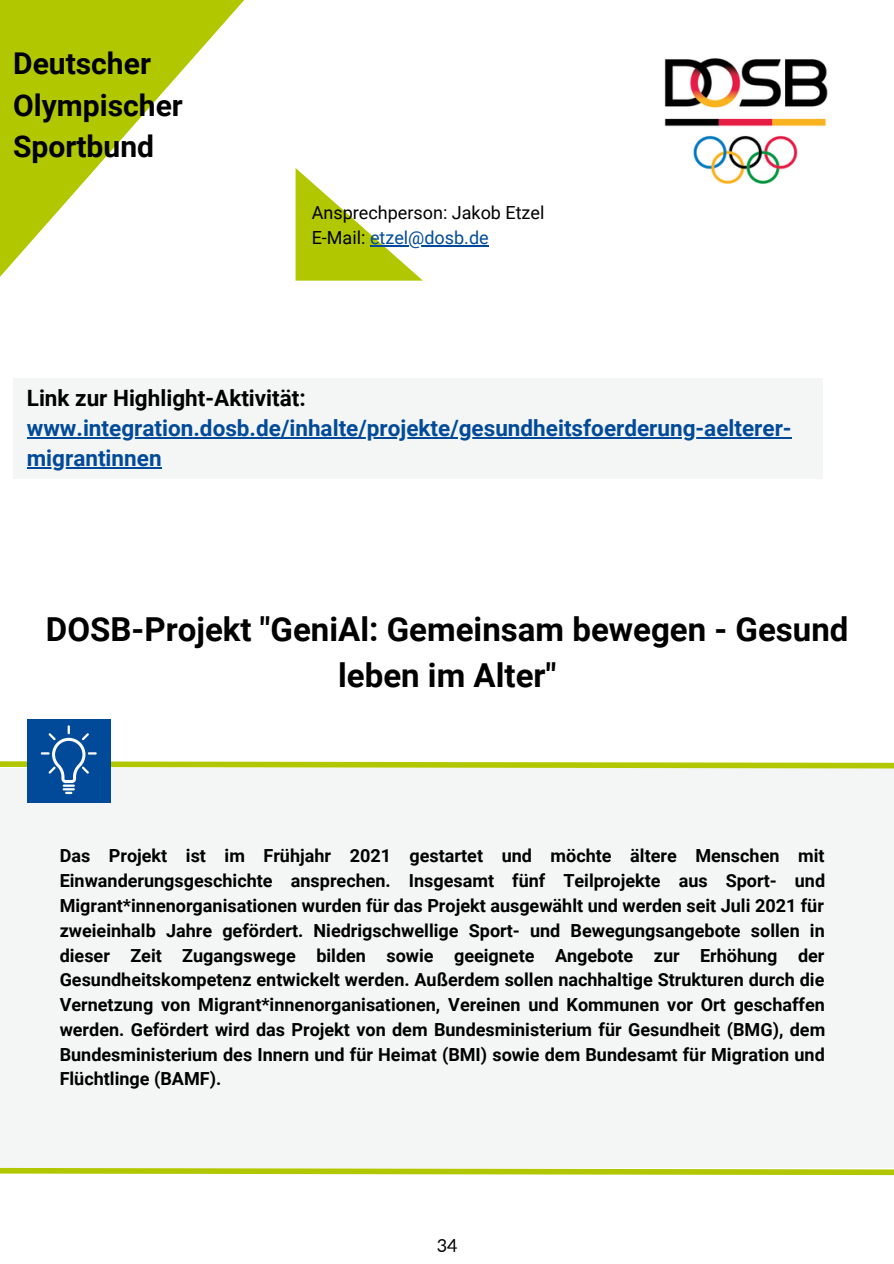
<style>
.page{position:relative;width:894px;height:1264px;background:#fff}
.page>*{position:absolute;margin:0;border:0;box-sizing:border-box;transform-origin:0 0}
.t1{font:700 33px/46.2px "Roboto";color:#000;text-align:center}
.t2{font:700 30px/41.7px "Roboto";color:#000}
.t3{font:700 22.5px/30.5px "Roboto";color:#004a99}
.t4{font:700 22.5px "Roboto";color:#000}
.t5{font:700 18px/24.8px "Roboto";color:#000;text-align:justify}
.t6{font:18px "Roboto";color:#000}
.t7{font:18px "Roboto";color:#004a99}
.t8{font:18px "Lato";color:#000}
.s1{color:#000}
</style>
<div class="page">
<div style="left:0;top:768px;width:893px;height:400px;background:#f4f5f5"></div>
<svg style="left:0;top:1167px;width:893px;height:9px"></svg>
<svg style="left:0;top:0;width:244px;height:277px;fill:#b1c800"></svg>
<svg style="left:295px;top:168px;width:128px;height:113px"></svg>
<hr style="left:370px;top:245px;width:118px;height:1px;background:#004a99">
<div style="left:27px;top:719px;width:83px;height:83px;background:#004a99"></div>
<svg style="left:0;top:725px;width:893px;height:69px"></svg>
<div style="left:13px;top:378px;width:809px;height:101px;background:#f4f5f5"></div>
<img style="left:664px;top:58px;width:164px;height:126px">
<hr style="left:27px;top:437px;width:764px;height:1px;background:#004a99">
<hr style="left:27px;top:467px;width:134px;height:1px;background:#004a99">
<p class="t2" style="left:13px;top:43px;width:171px">Deutscher<br>Olympischer<br>Sportbund</p>
<p class="t6" style="left:311px;top:203px;width:234px">Ansprechperson: Jakob Etzel</p>
<p class="t7" style="left:311px;top:227px;width:178px"><span class="s1">E-Mail:</span> etzel@dosb.de</p>
<p class="t4" style="left:27px;top:384px;width:280px">Link zur Highlight-Aktivität:</p>
<p class="t3" style="left:27px;top:413px;width:766px">www.integration.dosb.de/inhalte/projekte/gesundheitsfoerderung-aelterer&shy;migrantinnen</p>
<p class="t1" style="left:46px;top:606px;width:804px">DOSB-Projekt "GeniAl: Gemeinsam bewegen - Gesund leben im Alter"</p>
<p class="t5" style="left:60px;top:843px;width:766px">Das Projekt ist im Frühjahr 2021 gestartet und möchte ältere Menschen mit Einwanderungsgeschichte ansprechen. Insgesamt fünf Teilprojekte aus Sport- und Migrant*innenorganisationen wurden für das Projekt ausgewählt und werden seit Juli 2021 für zweieinhalb Jahre gefördert. Niedrigschwellige Sport- und Bewegungsangebote sollen in dieser Zeit Zugangswege bilden sowie geeignete Angebote zur Erhöhung der Gesundheitskompetenz entwickelt werden. Außerdem sollen nachhaltige Strukturen durch die Vernetzung von Migrant*innenorganisationen, Vereinen und Kommunen vor Ort geschaffen werden. Gefördert wird das Projekt von dem Bundesministerium für Gesundheit (BMG), dem Bundesministerium des Innern und für Heimat (BMI) sowie dem Bundesamt für Migration und Flüchtlinge (BAMF).</p>
<p class="t8" style="left:436px;top:1234px;width:22px">34</p>
</div>
